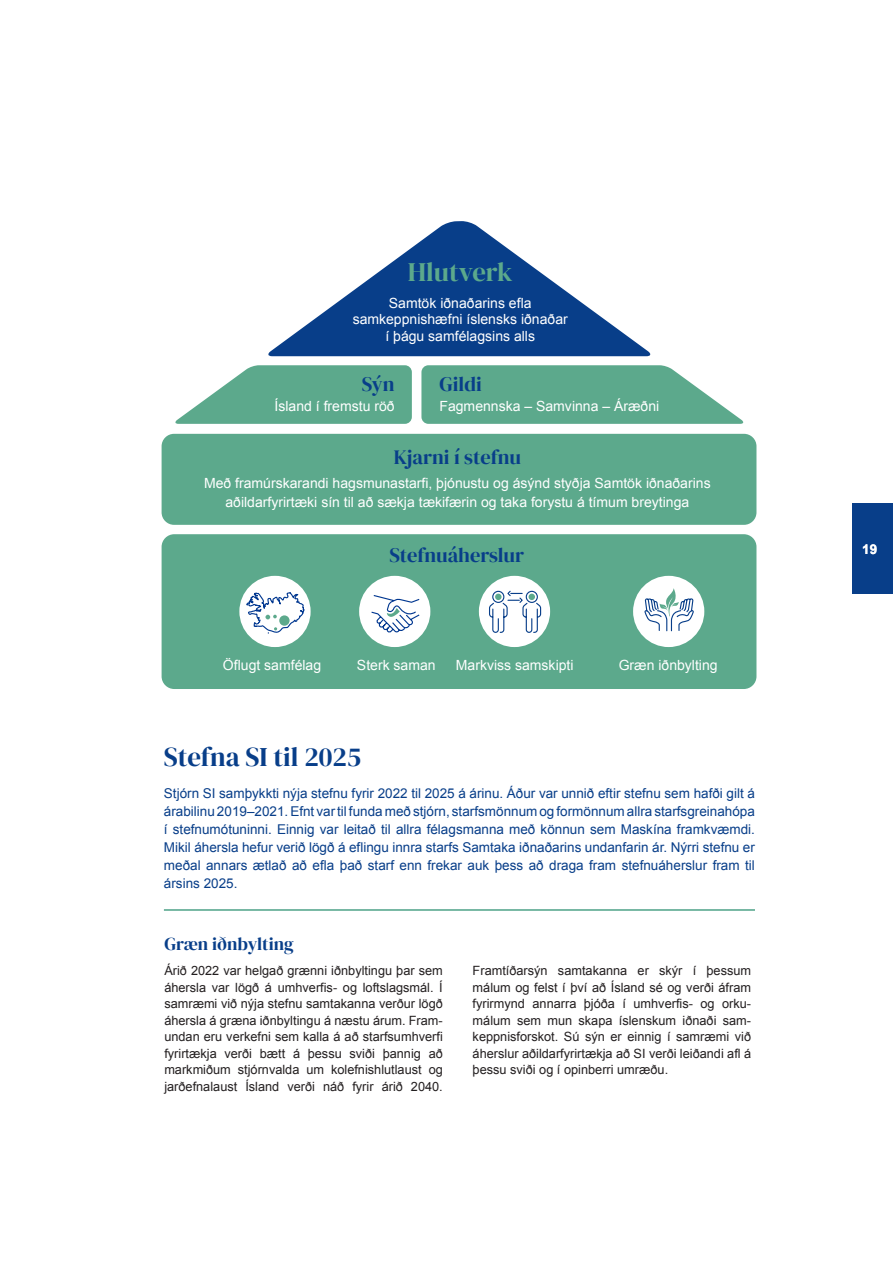
<style>
.page{position:relative;width:893px;height:1263px;background:#fff}
.page>*{position:absolute;margin:0;border:0;box-sizing:border-box;transform-origin:0 0}
.t1{font:27px "DM Serif Display";color:#083e89}
.t2{font:26.85px "DM Serif Display";color:#5ca98c}
.t3{font:20.4px "DM Serif Display";color:#083e89}
.t4{font:18px "DM Serif Display";color:#083e89}
.t5{font:14.1px/16.6px "Arial";color:#fff;text-align:center}
.t6{font:13.5px/18px "Arial";color:#083e89;text-align:justify}
.t7{font:700 13.5px "Arial";color:#fff}
.t8{font:12.75px/16.5px "Arial";color:#231f20;text-align:justify}
</style>
<div class="page">
<div style="left:852px;top:504px;width:41px;height:90px;background:#083e89"></div>
<hr style="left:164px;top:909px;width:591px;height:2px;background:#4da287">
<div style="left:162px;top:434px;width:594px;height:91px;background:#5ca98c;border-radius:12px"></div>
<div style="left:162px;top:534px;width:594px;height:155px;background:#5ca98c;border-radius:13px"></div>
<svg style="left:421px;top:365px;width:323px;height:59px;background:#70b39a"></svg>
<svg style="left:175px;top:365px;width:237px;height:59px"></svg>
<svg style="left:268px;top:221px;width:383px;height:135px;fill:#083e89"></svg>
<div style="left:479px;top:576px;width:71px;height:71px;background:#fff;border-radius:50%"></div>
<svg style="left:489px;top:590px;width:53px;height:43px"></svg>
<div style="left:359px;top:576px;width:71px;height:71px;background:#fff;border-radius:50%"></div>
<svg style="left:371px;top:595px;width:49px;height:37px"></svg>
<div style="left:633px;top:576px;width:71px;height:71px;background:#fff;border-radius:50%"></div>
<svg style="left:644px;top:588px;width:50px;height:44px"></svg>
<div style="left:239px;top:576px;width:72px;height:71px;background:#fff;border-radius:50%"></div>
<svg style="left:246px;top:591px;width:59px;height:44px"></svg>
<h2 class="t2" style="left:408px;top:256px;width:106px">Hlutverk</h2>
<p class="t5" style="left:353px;top:295px;width:217px">Samtök iðnaðarins efla samkeppnishæfni íslensks iðnaðar í þágu samfélagsins alls</p>
<h3 class="t3" style="left:362px;top:372px;width:34px">Sýn</h3>
<p class="t5" style="left:275px;top:398px;width:122px">Ísland í fremstu röð</p>
<h3 class="t3" style="left:439px;top:372px;width:44px">Gildi</h3>
<p class="t5" style="left:439px;top:398px;width:221px">Fagmennska – Samvinna – Áræðni</p>
<h3 class="t3" style="left:394px;top:446px;width:129px">Kjarni í stefnu</h3>
<p class="t5" style="left:204px;top:474px;width:508px;line-height:19.2px">Með framúrskarandi hagsmunastarfi, þjónustu og ásýnd styðja Samtök iðnaðarins aðildarfyrirtæki sín til að sækja tækifærin og taka forystu á tímum breytinga</p>
<h3 class="t3" style="left:389px;top:543px;width:136px">Stefnuáherslur</h3>
<p class="t5" style="left:223px;top:656px;width:100px">Öflugt samfélag</p>
<p class="t5" style="left:357px;top:656px;width:80px">Sterk saman</p>
<p class="t5" style="left:456px;top:656px;width:119px">Markviss samskipti</p>
<p class="t5" style="left:619px;top:656px;width:100px">Græn iðnbylting</p>
<h1 class="t1" style="left:164px;top:741px;width:199px">Stefna SI til 2025</h1>
<p class="t6" style="left:164px;top:784px;width:593px">Stjórn SI samþykkti nýja stefnu fyrir 2022 til 2025 á árinu. Áður var unnið eftir stefnu sem hafði gilt á árabilinu 2019–2021. Efnt var til funda með stjórn, starfsmönnum og formönnum allra starfsgreinahópa í stefnumótuninni. Einnig var leitað til allra félagsmanna með könnun sem Maskína framkvæmdi.<br>Mikil áhersla hefur verið lögð á eflingu innra starfs Samtaka iðnaðarins undanfarin ár. Nýrri stefnu er meðal annars ætlað að efla það starf enn frekar auk þess að draga fram stefnuáherslur fram til ársins 2025.</p>
<h3 class="t4" style="left:164px;top:934px;width:131px">Græn iðnbylting</h3>
<p class="t8" style="left:164px;top:963px;width:280px">Árið 2022 var helgað grænni iðnbyltingu þar sem áhersla var lögð á umhverfis- og loftslagsmál. Í samræmi við nýja stefnu samtakanna verður lögð áhersla á græna iðnbyltingu á næstu árum. Fram&shy;undan eru verkefni sem kalla á að starfsumhverfi fyrirtækja verði bætt á þessu sviði þannig að markmiðum stjórnvalda um kolefnishlutlaust og jarðefnalaust Ísland verði náð fyrir árið 2040.</p>
<p class="t8" style="left:473px;top:963px;width:280px">Framtíðarsýn samtakanna er skýr í þessum málum og felst í því að Ísland sé og verði áfram fyrirmynd annarra þjóða í umhverfis- og orku&shy;málum sem mun skapa íslenskum iðnaði sam&shy;keppnisforskot. Sú sýn er einnig í samræmi við áherslur aðildarfyrirtækja að SI verði leiðandi afl á þessu sviði og í opinberri umræðu.</p>
<p class="t7" style="left:862px;top:540px;width:17px">19</p>
</div>
